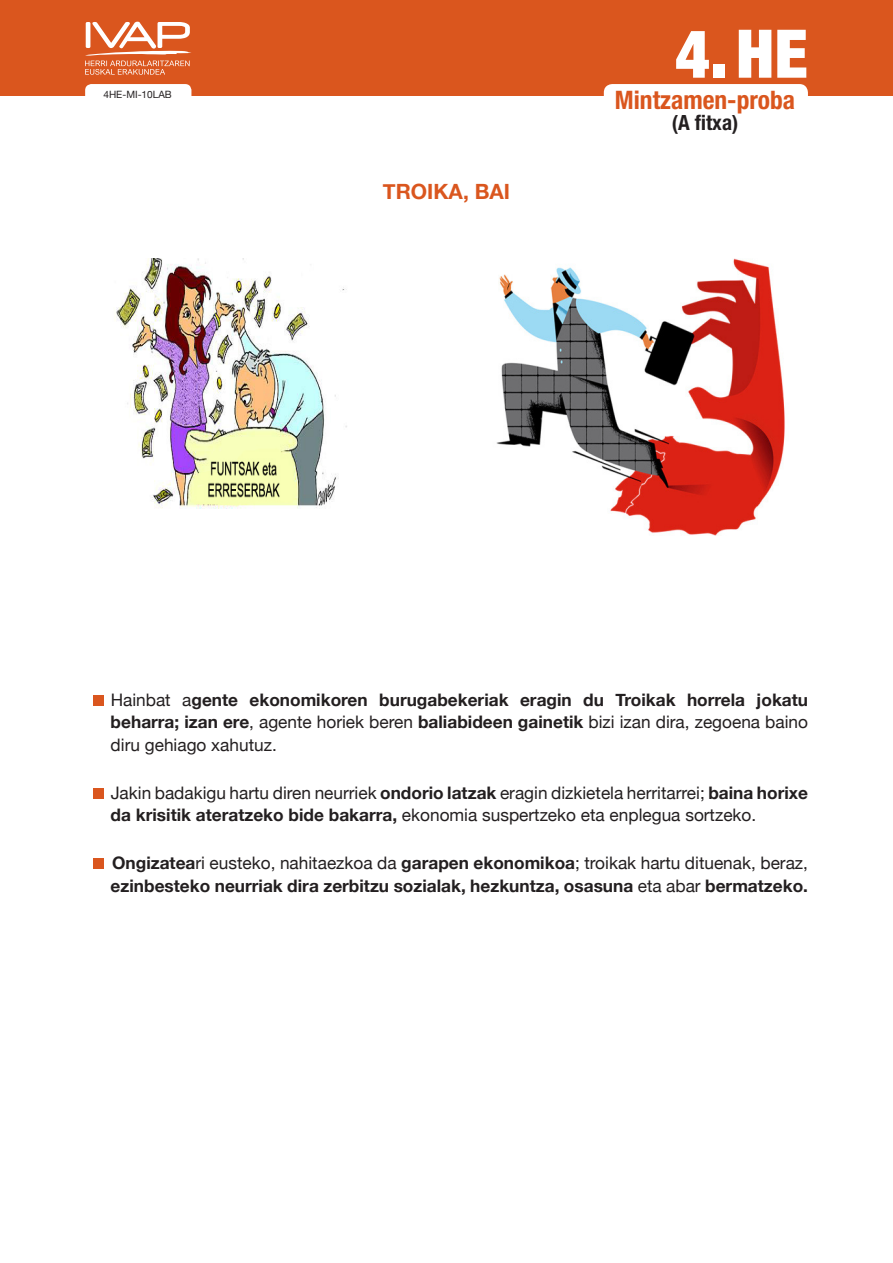
<style>
.page{position:relative;width:893px;height:1263px;background:#fff}
.page>*{position:absolute;margin:0;border:0;box-sizing:border-box;transform-origin:0 0}
.t1{font:900 condensed 67.2px "Helvetica Neue LT Pro";color:#fff}
.t2{font:700 condensed 25.5px "Helvetica Neue LT Pro";color:#da561e}
.Gaia{font:700 21px "Helvetica Neue";color:#da561e}
.t3{font:700 condensed 21px "Helvetica Neue LT Pro";color:#231f20}
.Galderak{font:700 17.25px/22.5px "Helvetica Neue";color:#231f20;text-align:justify}
.Galderak-2{font:17.25px/22.5px "Helvetica Neue";color:#231f20}
.t4{font:10.05px "Helvetica Neue";color:#231f20}
.s1{font-weight:400}
.s2{font-weight:700}
</style>
<div class="page">
<div style="left:0;top:0;width:893px;height:96px;background:#da561e"></div>
<svg style="left:85px;top:22px;width:106px;height:53px"></svg>
<div style="left:85px;top:84px;width:106px;height:20px;background:#fff;border-radius:6px"></div>
<div style="left:604px;top:84px;width:204px;height:49px;background:#fff;border-radius:9px"></div>
<div style="left:94px;top:695px;width:10px;height:11px;background:#da561e"></div>
<div style="left:94px;top:788px;width:10px;height:11px;background:#da561e"></div>
<div style="left:94px;top:859px;width:10px;height:10px;background:#da561e"></div>
<img style="left:496px;top:259px;width:289px;height:276px">
<img style="left:116px;top:259px;width:231px;height:250px">
<h1 class="t1" style="left:675px;top:12px;width:134px">4.HE</h1>
<p class="t4" style="left:103px;top:88px;width:70px">4HE-MI-10LAB</p>
<h2 class="t2" style="left:615px;top:84px;width:182px">Mintzamen-proba</h2>
<p class="t3" style="left:672px;top:109px;width:68px">(A fitxa)</p>
<p class="Gaia" style="left:383px;top:179px;width:129px">TROIKA, BAI</p>
<p class="Galderak" style="left:111px;top:688px;width:699px"><span class="s1">Hainbat a</span>gente ekonomikoren burugabekeriak eragin du Troikak horrela jokatu beharra; izan ere<span class="s1">, agente horiek beren</span> baliabideen gainetik <span class="s1">bizi izan dira, zegoena baino diru gehiago xahutuz.</span></p>
<p class="Galderak-2" style="left:111px;top:781px;width:699px">Jakin badakigu hartu diren neurriek <span class="s2">ondorio latzak</span> eragin dizkietela herritarrei; <span class="s2">baina horixe da krisitik ateratzeko bide bakarra,</span> ekonomia suspertzeko eta enplegua sortzeko.</p>
<p class="Galderak" style="left:111px;top:851px;width:699px">Ongizatea<span class="s1">ri eusteko, nahitaezkoa da</span> garapen ekonomikoa<span class="s1">; troikak hartu dituenak, beraz, </span>ezinbesteko neurriak dira zerbitzu sozialak, hezkuntza, osasuna <span class="s1">eta abar</span> bermatzeko.</p>
</div>
